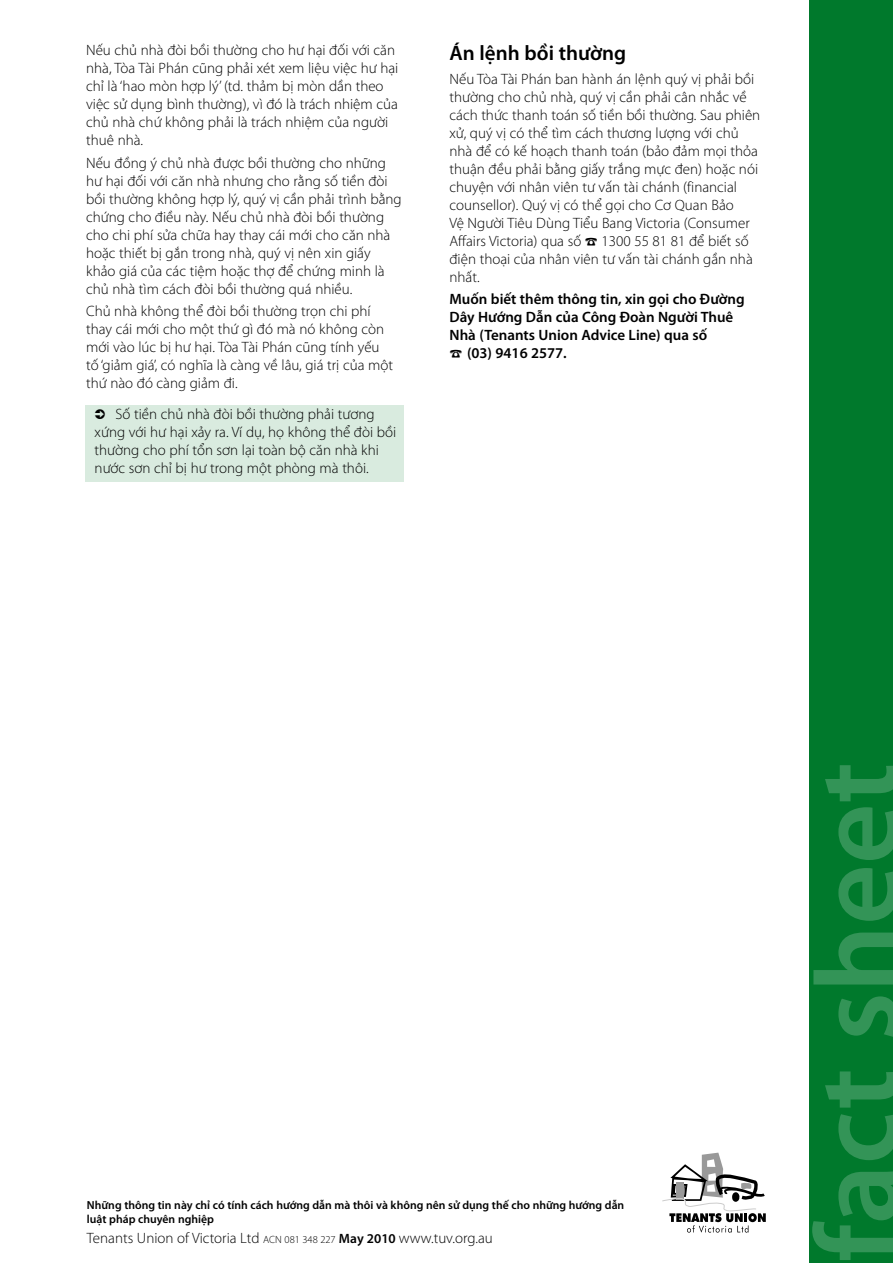
<style>
.page{position:relative;width:893px;height:1263px;background:#fff}
.page>*{position:absolute;margin:0;border:0;box-sizing:border-box;transform-origin:0 0}
.t1{font:600 117.75px "Myriad Pro";color:#339457}
.t2{font:600 21px "Myriad Pro";color:#000}
.t3{font:300 15px/18px "Myriad Pro";color:#000}
.t4{font:600 15px "Myriad Pro";color:#000}
.t5{font:600 11.7px/14.1px "Myriad Pro";color:#000}
.s1{font-size:10.5px}
.s2{font-weight:600;font-size:13.5px}
</style>
<div class="page">
<div style="left:808px;top:0;width:85px;height:1263px;background:#00792c"></div>
<svg style="left:662px;top:1152px;width:104px;height:81px"></svg>
<div style="left:85px;top:405px;width:318px;height:77px;background:#d9ebdf"></div>
<p class="t3" style="left:86px;top:41px;width:314px">Nếu chủ nhà đòi bồi thường cho hư hại đối với căn nhà, Tòa Tài Phán cũng phải xét xem liệu việc hư hại chỉ là ‘hao mòn hợp lý’ (td. thảm bị mòn dần theo việc sử dụng bình thường), vì đó là trách nhiệm của chủ nhà chứ không phải là trách nhiệm của người thuê nhà.</p>
<p class="t3" style="left:86px;top:153px;width:317px">Nếu đồng ý chủ nhà được bồi thường cho những hư hại đối với căn nhà nhưng cho rằng số tiền đòi bồi thường không hợp lý, quý vị cần phải trình bằng chứng cho điều này. Nếu chủ nhà đòi bồi thường cho chi phí sửa chữa hay thay cái mới cho căn nhà hoặc thiết bị gắn trong nhà, quý vị nên xin giấy khảo giá của các tiệm hoặc thợ để chứng minh là chủ nhà tìm cách đòi bồi thường quá nhiều.</p>
<p class="t3" style="left:86px;top:302px;width:308px">Chủ nhà không thể đòi bồi thường trọn chi phí thay cái mới cho một thứ gì đó mà nó không còn mới vào lúc bị hư hại. Tòa Tài Phán cũng tính yếu tố ‘giảm giá’, có nghĩa là càng về lâu, giá trị của một thứ nào đó càng giảm đi.</p>
<p class="t3" style="left:95px;top:405px;width:303px;text-indent:21px">Số tiền chủ nhà đòi bồi thường phải tương xứng với hư hại xảy ra. Ví dụ, họ không thể đòi bồi thường cho phí tổn sơn lại toàn bộ căn nhà khi nước sơn chỉ bị hư trong một phòng mà thôi.</p>
<h2 class="t2" style="left:449px;top:39px;width:178px">Án lệnh bồi thường</h2>
<p class="t3" style="left:449px;top:70px;width:312px">Nếu Tòa Tài Phán ban hành án lệnh quý vị phải bồi thường cho chủ nhà, quý vị cần phải cân nhắc về cách thức thanh toán số tiền bồi thường. Sau phiên xử, quý vị có thể tìm cách thương lượng với chủ nhà để có kế hoạch thanh toán (bảo đảm mọi thỏa thuận đều phải bằng giấy trắng mực đen) hoặc nói chuyện với nhân viên tư vấn tài chánh (financial counsellor). Quý vị có thể gọi cho Cơ Quan Bảo<br>Vệ Người Tiêu Dùng Tiểu Bang Victoria (Consumer Affairs Victoria) qua số</p>
<p class="t3" style="left:449px;top:232px;width:305px;text-indent:152px">1300 55 81 81 để biết số điện thoại của nhân viên tư vấn tài chánh gần nhà nhất.</p>
<p class="t4" style="left:449px;top:290px;width:297px">Muốn biết thêm thông tin, xin gọi cho Đường</p>
<p class="t4" style="left:449px;top:308px;width:285px">Dây Hướng Dẫn của Công Đoàn Người Thuê</p>
<p class="t4" style="left:449px;top:326px;width:259px">Nhà (Tenants Union Advice Line) qua số</p>
<p class="t4" style="left:467px;top:344px;width:101px">(03) 9416 2577.</p>
<p class="t5" style="left:87px;top:1198px;width:539px">Những thông tin này chỉ có tính cách hướng dẫn mà thôi và không nên sử dụng thế cho những hướng dẫn luật pháp chuyên nghiệp</p>
<p class="t3" style="left:87px;top:1229px;width:407px">Tenants Union of Victoria Ltd <span class="s1">ACN 081 348 227</span> <span class="s2">Маy 2010</span> www.tuv.org.au</p>
<h1 class="t1" style="left:783px;top:1262px;width:501px;rotate:-90deg">fact sheet</h1>
</div>
